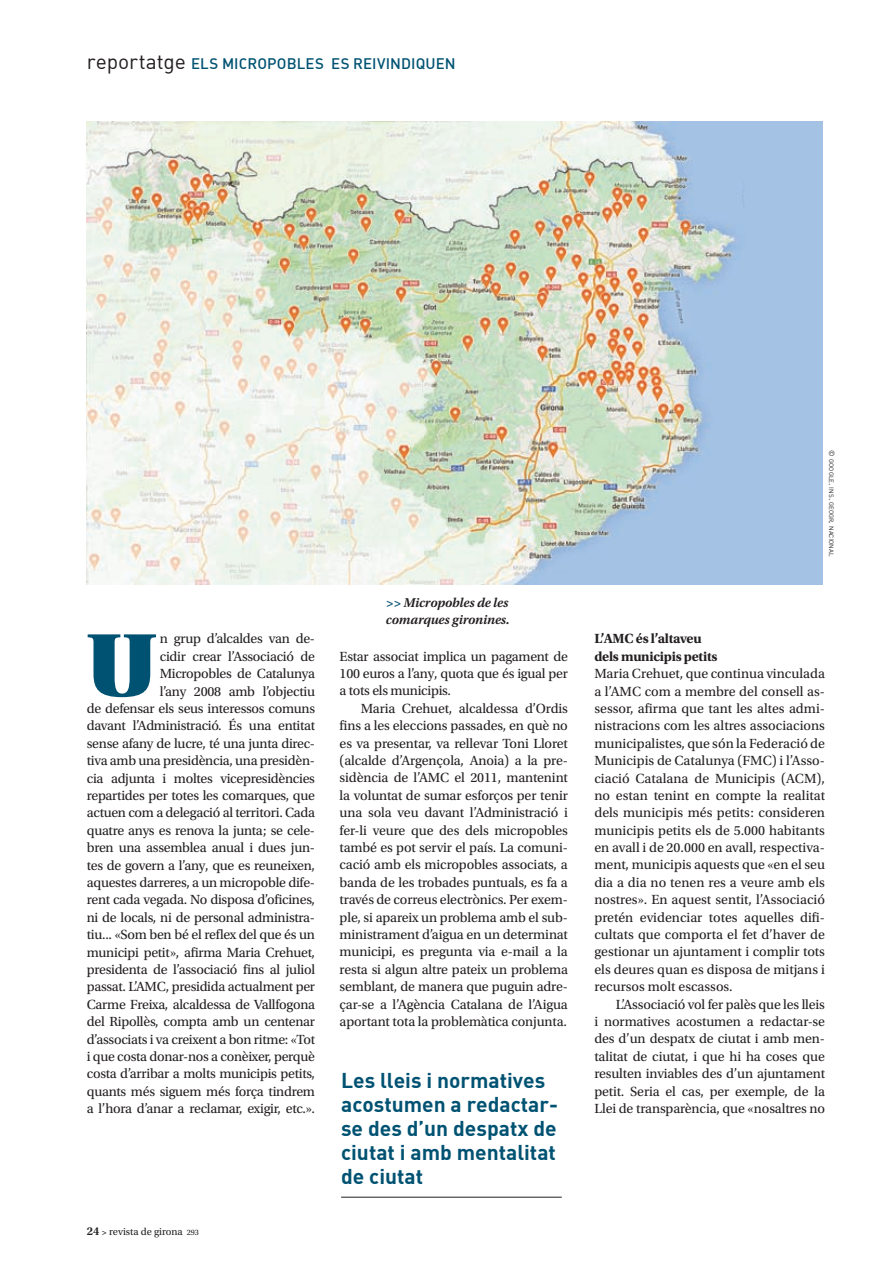
<style>
.page{position:relative;width:895px;height:1279px;background:#fff}
.page>*{position:absolute;margin:0;border:0;box-sizing:border-box;transform-origin:0 0}
.t1{font:94.2px "Utopia Std Black Headline";color:#005272}
.Secccions_Frases_des{font:21px/24px "DIN Bold";color:#005272}
.Entrev_Text{font:15px "DIN Medium Alternate";letter-spacing:.005em;color:#005272}
.t2{font:13.95px/17.4px "Utopia Std";letter-spacing:-.02em;color:#231f20;text-align:justify}
.t3{font:700 13.95px "Utopia Std";letter-spacing:-.02em;color:#231f20}
.Secccions_Peus{font:italic 600 13.5px "Utopia Std";letter-spacing:-.01em;color:#231f20}
.t4{font:10.5px "Utopia Std";color:#231f20}
.Siganatura_fotògraf{font:6.3px "DIN";color:#231f20}
.s1{font-family:"DIN Regular Alternate";font-size:21px;color:#231f20}
.s2{color:#005272}
.s3{font-size:7.5px}
.s4{font-size:9px}
.s5{font-weight:600;font-size:12px}
.s6{font-weight:600;font-size:9px}
.s7{font-size:8.25px}
</style>
<div class="page">
<hr style="left:341px;top:1197px;width:221px;height:1px;background:#231f20">
<img style="left:87px;top:121px;width:735px;height:463px">
<p class="Entrev_Text" style="left:87px;top:54px;width:370px"><span class="s1">reportatge</span> ELS MICROPOBLES ES REIVINDIQUEN</p>
<p class="Secccions_Peus" style="left:386px;top:595px;width:124px"><span class="s2">&gt;&gt;</span> Micropobles de les</p>
<p class="Secccions_Peus" style="left:386px;top:612px;width:125px">comarques gironines.</p>
<p class="Siganatura_fotògraf" style="left:835px;top:450px;width:108px;rotate:90deg"><span class="s3">©</span> google<span class="s4">.</span> ins<span class="s4">.</span> geogr<span class="s4">.</span> nacional</p>
<p class="t2" style="left:87px;top:630px;width:230px;text-align:right">n grup d’alcaldes van de-<br>cidir crear l’Associació de Micropobles de Catalunya<br>l’any 2008 amb l’objectiu<br>de defensar els seus interessos comuns davant l’Administració. És una entitat sense afany de lucre, té una junta direc&shy;tiva amb una presidència, una presidèn&shy;cia adjunta i moltes vicepresidències repartides per totes les comarques, que actuen com a delegació al territori. Cada quatre anys es renova la junta; se cele&shy;bren una assemblea anual i dues jun&shy;tes de govern a l’any, que es reuneixen, aquestes darreres, a un micropoble dife&shy;rent cada vegada. No disposa d’oficines, ni de locals, ni de personal administra&shy;tiu... «Som ben bé el reflex del que és un municipi petit», afirma Maria Crehuet, presidenta de l’associació fins al juliol passat. L’AMC, presidida actualment per Carme Freixa, alcaldessa de Vallfogona del Ripollès, compta amb un centenar d’associats i va creixent a bon ritme: «Tot i que costa donar-nos a conèixer, perquè costa d’arribar a molts municipis petits, quants més siguem més força tindrem a l’hora d’anar a reclamar, exigir, etc.».</p>
<p class="t3" style="left:594px;top:631px;width:109px">L’AMC és l’altaveu</p>
<p class="t1" style="left:87px;top:616px;width:72px">U</p>
<p class="t2" style="left:340px;top:648px;width:230px">Estar associat implica un pagament de 100 euros a l’any, quota que és igual per a tots els municipis.</p>
<p class="t2" style="left:340px;top:700px;width:230px;text-indent:21px">Maria Crehuet, alcaldessa d’Ordis fins a les eleccions passades, en què no es va presentar, va rellevar Toni Lloret (alcalde d’Argençola, Anoia) a la pre&shy;sidència de l’AMC el 2011, mantenint la voluntat de sumar esforços per tenir una sola veu davant l’Administració i fer-li veure que des dels micropobles també es pot servir el país. La comuni&shy;cació amb els micropobles associats, a banda de les trobades puntuals, es fa a través de correus electrònics. Per exem&shy;ple, si apareix un problema amb el sub&shy;ministrament d’aigua en un determinat municipi, es pregunta via e-mail a la resta si algun altre pateix un problema semblant, de manera que puguin adre&shy;çar-se a l’Agència Catalana de l’Aigua aportant tota la problemàtica conjunta.</p>
<p class="t3" style="left:594px;top:648px;width:124px">dels municipis petits</p>
<p class="t2" style="left:594px;top:665px;width:232px">Maria Crehuet, que continua vinculada a l’AMC com a membre del consell as&shy;sessor, afirma que tant les altes admi&shy;nistracions com les altres associacions municipalistes, que són la Federació de Municipis de Catalunya (FMC) i l’Asso&shy;ciació Catalana de Municipis (ACM), no estan tenint en compte la realitat dels municipis més petits: consideren municipis petits els de 5.000 habitants en avall i de 20.000 en avall, respectiva&shy;ment, municipis aquests que «en el seu dia a dia no tenen res a veure amb els nostres». En aquest sentit, l’Associació pretén evidenciar totes aquelles difi&shy;cultats que comporta el fet d’haver de gestionar un ajuntament i complir tots els deures quan es disposa de mitjans i recursos molt escassos.</p>
<p class="t2" style="left:594px;top:996px;width:232px;text-indent:21px">L’Associació vol fer palès que les lleis i normatives acostumen a redactar-se des d’un despatx de ciutat i amb men&shy;talitat de ciutat, i que hi ha coses que resulten inviables des d’un ajuntament petit. Seria el cas, per exemple, de la Llei de transparència, que «nosaltres no</p>
<p class="Secccions_Frases_des" style="left:341px;top:1068px;width:218px">Les lleis i normatives acostumen a redactar&shy;se des d’un despatx de ciutat i amb mentalitat de ciutat</p>
<p class="t4" style="left:87px;top:1226px;width:114px"><span class="s5">24</span> <span class="s6">&gt;</span> revista de girona <span class="s7">293</span></p>
</div>
